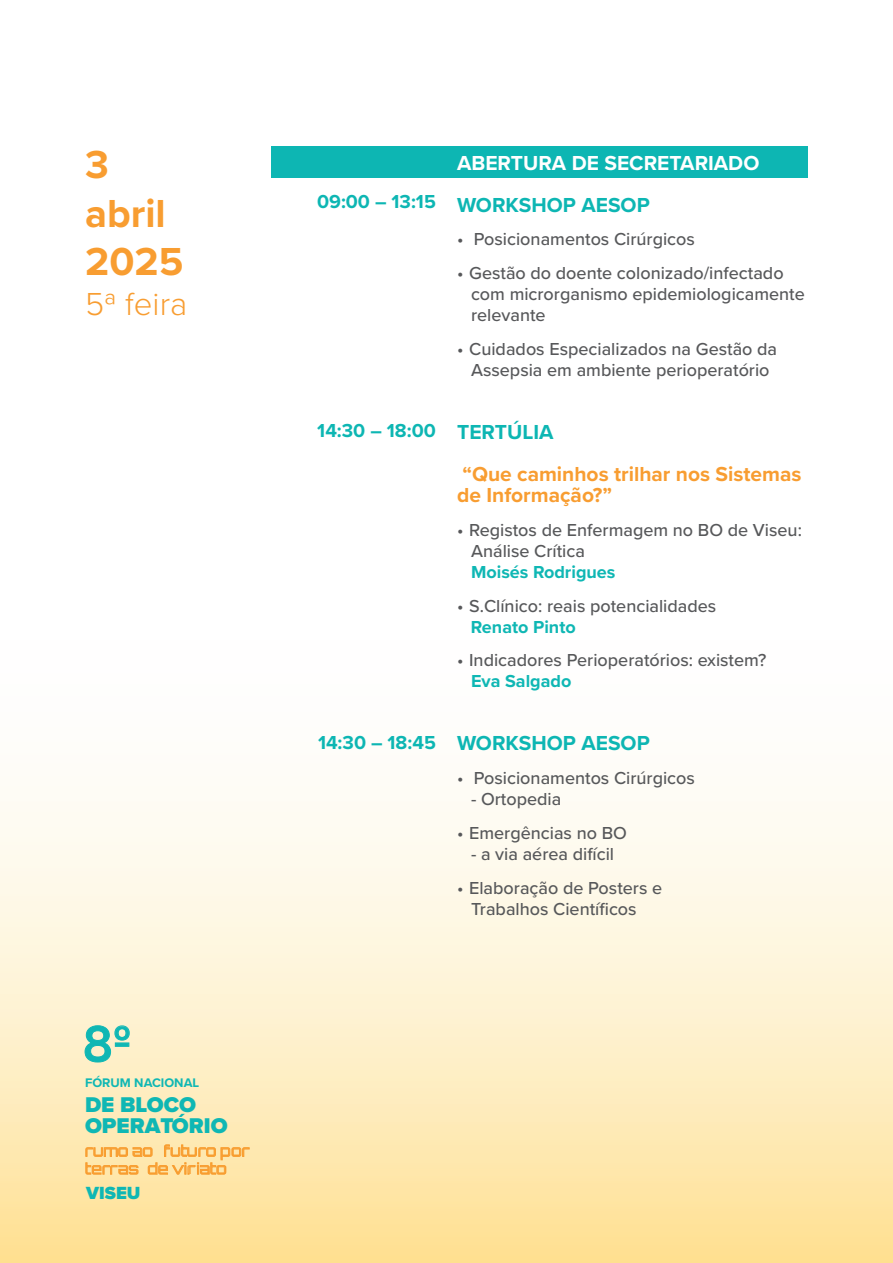
<style>
.page{position:relative;width:893px;height:1263px;background:#fff}
.page>*{position:absolute;margin:0;border:0;box-sizing:border-box;transform-origin:0 0}
.t1{font:700 55.05px "Anonymous Pro";color:#0fb7b4}
.t2{font:700 40.5px/48.6px "Proxima Nova";color:#f89d31}
.t3{font:300 33px "Proxima Nova";color:#f89d31}
.t4{font:900 22.05px/20.9px "Proxima Nova";color:#0fb7b4}
.t5{font:700 21px/21px "Proxima Nova";color:#f89d31}
.t6{font:700 21px "Proxima Nova";color:#0db6b3}
.t7{font:700 21px "Proxima Nova";color:#fff}
.t8{font:700 19.5px "Proxima Nova";color:#0db6b3}
.t9{font:900 18.3px "Proxima Nova";color:#0fb7b4}
.t10{font:500 18px/21px "Proxima Nova";color:#57585a}
.t11{font:700 18px "Proxima Nova";color:#0fb7b4}
.t12{font:300 14.85px/17.9px "Orbitron";letter-spacing:.01em;color:#f89d2f}
.t13{font:700 12.9px "Proxima Nova";color:#0fb7b4}
</style>
<div class="page">
<div style="left:271px;top:146px;width:537px;height:32px;background:#0db6b3"></div>
<h2 class="t2" style="left:85px;top:140px;width:100px">3 abril<br>2025</h2>
<h3 class="t3" style="left:85px;top:279px;width:104px">5ª feira</h3>
<h1 class="t1" style="left:85px;top:1011px;width:52px">8<sup>º</sup></h1>
<p class="t13" style="left:85px;top:1073px;width:116px">FÓRUM NACIONAL</p>
<p class="t4" style="left:85px;top:1094px;width:144px">DE BLOCO<br>OPERATÓRIO</p>
<p class="t12" style="left:85px;top:1142px;width:166px">rumo ao futuro por terras de viriato</p>
<p class="t9" style="left:86px;top:1179px;width:56px">VISEU</p>
<p class="t8" style="left:317px;top:186px;width:120px">09:00 – 13:15</p>
<p class="t8" style="left:317px;top:416px;width:120px">14:30 – 18:00</p>
<p class="t8" style="left:318px;top:728px;width:119px">14:30 – 18:45</p>
<p class="t7" style="left:457px;top:147px;width:304px">ABERTURA DE SECRETARIADO</p>
<p class="t6" style="left:457px;top:189px;width:194px">WORKSHOP AESOP</p>
<p class="t10" style="left:457px;top:228px;width:239px">• Posicionamentos Cirúrgicos</p>
<p class="t10" style="left:471px;top:262px;width:335px;text-indent:-14px">• Gestão do doente colonizado/infectado com microrganismo epidemiologicamente relevante</p>
<p class="t10" style="left:457px;top:338px;width:322px;text-align:center">• Cuidados Especializados na Gestão da<br>Assepsia em ambiente perioperatório</p>
<p class="t6" style="left:457px;top:416px;width:98px">TERTÚLIA</p>
<p class="t5" style="left:457px;top:463px;width:346px">“Que caminhos trilhar nos Sistemas de Informação?”</p>
<p class="t10" style="left:471px;top:519px;width:332px;text-indent:-14px">• Registos de Enfermagem no BO de Viseu:<br>Análise Crítica</p>
<p class="t11" style="left:471px;top:558px;width:146px">Moisés Rodrigues</p>
<p class="t10" style="left:457px;top:594px;width:261px">• S.Clínico: reais potencialidades</p>
<p class="t11" style="left:471px;top:613px;width:106px">Renato Pinto</p>
<p class="t10" style="left:457px;top:649px;width:311px">• Indicadores Perioperatórios: existem?</p>
<p class="t11" style="left:471px;top:668px;width:102px">Eva Salgado</p>
<p class="t6" style="left:457px;top:728px;width:194px">WORKSHOP AESOP</p>
<p class="t10" style="left:457px;top:767px;width:239px">• Posicionamentos Cirúrgicos</p>
<p class="t10" style="left:471px;top:788px;width:92px">- Ortopedia</p>
<p class="t10" style="left:457px;top:822px;width:171px">• Emergências no BO</p>
<p class="t10" style="left:471px;top:843px;width:145px">- a via aérea difícil</p>
<p class="t10" style="left:471px;top:876px;width:193px;text-indent:-14px">• Elaboração de Posters e<br>Trabalhos Científicos</p>
</div>
